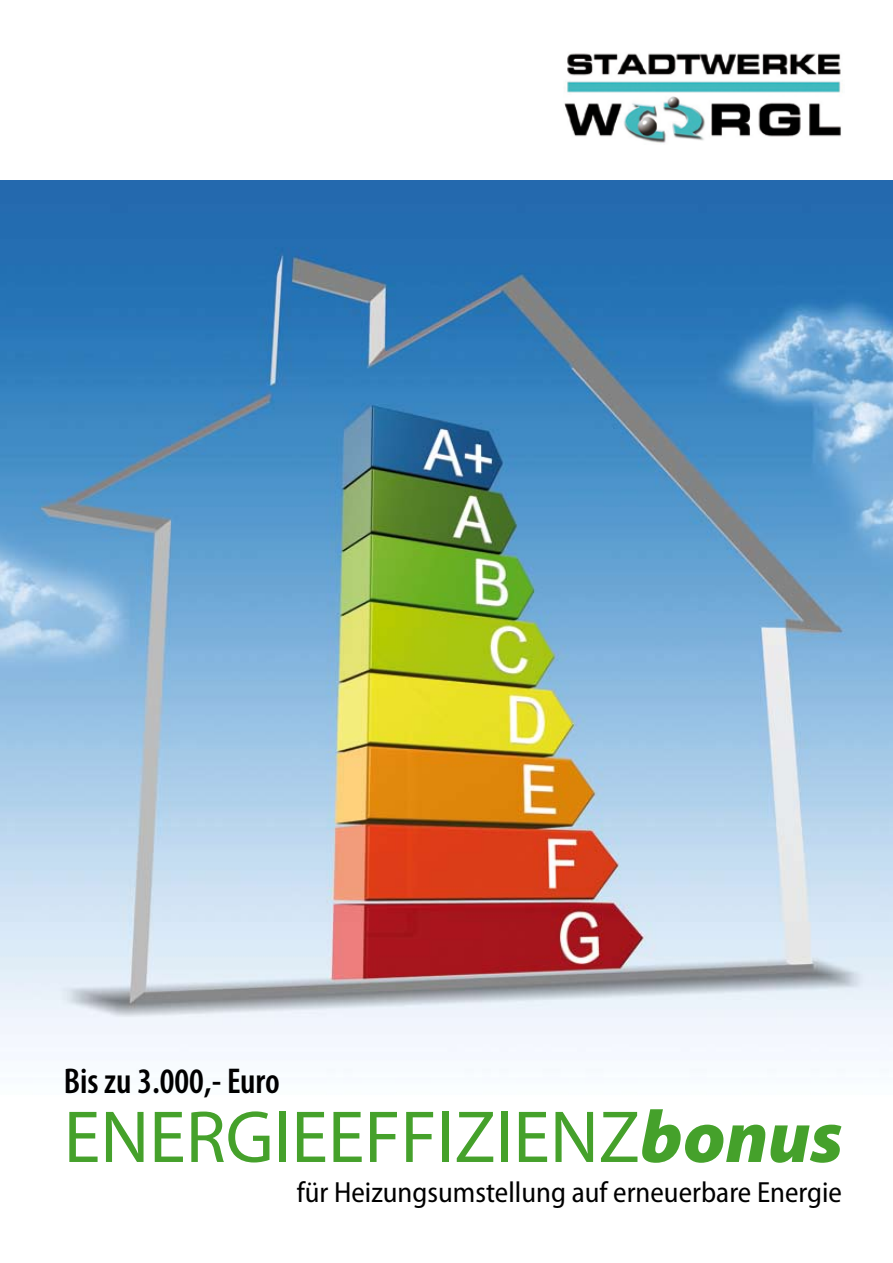
<style>
.page{position:relative;width:893px;height:1263px;background:#fff}
.page>*{position:absolute;margin:0;border:0;box-sizing:border-box;transform-origin:0 0}
.t1{font:74.25px "Myriad Pro";color:#45a12b}
.t2{font:600 condensed 36px "Myriad Pro";color:#000}
.t3{font:semi-condensed 29.25px "Myriad Pro";color:#000}
.s1{font-weight:900;font-style:italic}
</style>
<div class="page">
<img style="left:0;top:180px;width:893px;height:872px">
<img style="left:564px;top:53px;width:277px;height:91px">
<p class="t2" style="left:64px;top:1059px;width:218px">Bis zu 3.000,- Euro</p>
<h1 class="t1" style="left:64px;top:1096px;width:781px">ENERGIEEFFIZIENZ<span class="s1">bonus</span></h1>
<p class="t3" style="left:297px;top:1175px;width:547px">für Heizungsumstellung auf erneuerbare Energie</p>
</div>
